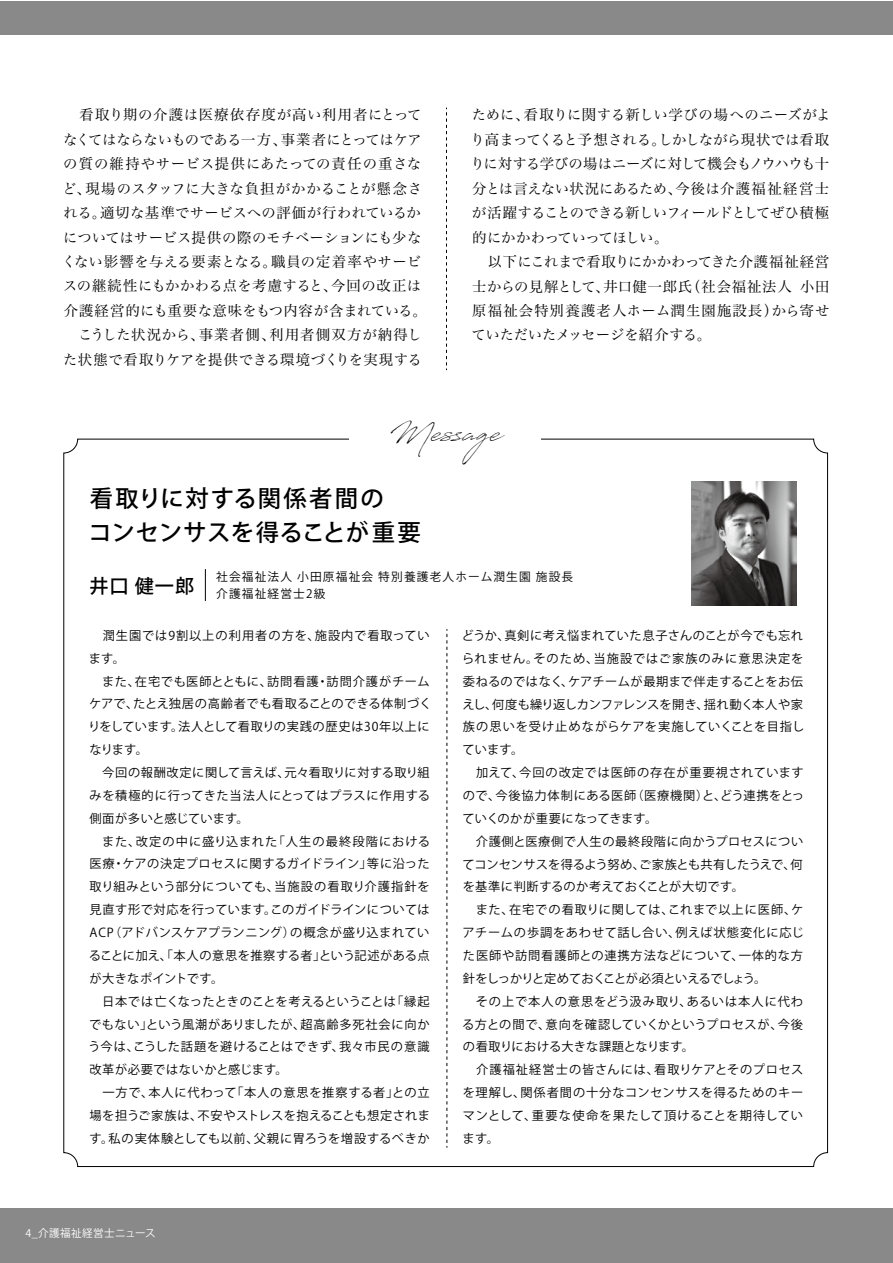
<style>
.page{position:relative;width:893px;height:1263px;background:#fff}
.page>*{position:absolute;margin:0;border:0;box-sizing:border-box;transform-origin:0 0}
.t1{font:30.9px "Antro Vectra";color:#000}
.t2{font:500 23.4px/34px "Koz Go Pr 6 N";letter-spacing:.03em;color:#000}
.t3{font:14.4px/24.5px "Hira Min Std N W3";letter-spacing:.025em;color:#000;text-align:justify}
.t4{font:12.15px/22.8px "Koz Go Pr 6 N";letter-spacing:.045em;color:#000}
.t5{font:11.7px/17px "Koz Go Pro";letter-spacing:.1em;color:#000}
.t6{font:10.65px "Koz Go Pro";letter-spacing:.035em;color:#fff}
</style>
<div class="page">
<div style="left:0;top:1208px;width:892px;height:55px;background:#898989"></div>
<div style="left:0;top:1px;width:892px;height:33px;background:#898989"></div>
<svg style="left:447px;top:629px;width:1px;height:518px"></svg>
<hr style="left:205px;top:569px;width:1px;height:32px;background:#000">
<svg style="left:446px;top:108px;width:1px;height:262px"></svg>
<img style="left:692px;top:481px;width:105px;height:125px">
<p class="t3" style="left:62px;top:102px;width:367px;text-align:left">　看取り期の介護は医療依存度が高い利用者にとってなくてはならないものである一方、事業者にとってはケアの質の維持やサービス提供にあたっての責任の重さなど、現場のスタッフに大きな負担がかかることが懸念される。適切な基準でサービスへの評価が行われているかについてはサービス提供の際のモチベーションにも少なくない影響を与える要素となる。職員の定着率やサービスの継続性にもかかわる点を考慮すると、今回の改正は介護経営的にも重要な意味をもつ内容が含まれている。　こうした状況から、事業者側、利用者側双方が納得した状態で看取りケアを提供できる環境づくりを実現する</p>
<p class="t3" style="left:471px;top:102px;width:361px">ために、看取りに関する新しい学びの場へのニーズがより高まってくると予想される。しかしながら現状では看取りに対する学びの場はニーズに対して機会もノウハウも十分とは言えない状況にあるため、今後は介護福祉経営士が活躍することのできる新しいフィールドとしてぜひ積極的にかかわっていってほしい。</p>
<p class="t3" style="left:472px;top:249px;width:360px;text-indent:16px">以下にこれまで看取りにかかわってきた介護福祉経営士からの見解として、井口健一郎氏（社会福祉法人 小田原福祉会特別養護老人ホーム潤生園施設長）から寄せていただいたメッセージを紹介する。</p>
<h1 class="t1" style="left:388px;top:411px;width:120px">Message</h1>
<h2 class="t2" style="left:88px;top:481px;width:334px">看取りに対する関係者間の<br>コンセンサスを得ることが重要</h2>
<p class="t5" style="left:89px;top:568px;width:485px;text-indent:127px">社会福祉法人 小田原福祉会 特別養護老人ホーム潤生園 施設長<sup>井口</sup> <sup>健一郎</sup> 介護福祉経営士2級</p>
<p class="t4" style="left:88px;top:624px;width:345px">　潤生園では9割以上の利用者の方を、施設内で看取っています。<br>　また、在宅でも医師とともに、訪問看護・訪問介護がチームケアで、たとえ独居の高齢者でも看取ることのできる体制づくりをしています。法人として看取りの実践の歴史は30年以上になります。<br>　今回の報酬改定に関して言えば、元々看取りに対する取り組みを積極的に行ってきた当法人にとってはプラスに作用する側面が多いと感じています。<br>　また、改定の中に盛り込まれた「人生の最終段階における医療・ケアの決定プロセスに関するガイドライン」等に沿った取り組みという部分についても、当施設の看取り介護指針を見直す形で対応を行っています。このガイドラインについては<br>ACP（アドバンスケアプランニング）の概念が盛り込まれていることに加え、「本人の意思を推察する者」という記述がある点が大きなポイントです。<br>　日本では亡くなったときのことを考えるということは「縁起でもない」という風潮がありましたが、超高齢多死社会に向かう今は、こうした話題を避けることはできず、我々市民の意識改革が必要ではないかと感じます。<br>　一方で、本人に代わって「本人の意思を推察する者」との立場を担うご家族は、不安やストレスを抱えることも想定されます。私の実体験としても以前、父親に胃ろうを増設するべきか</p>
<p class="t4" style="left:462px;top:624px;width:344px">どうか、真剣に考え悩まれていた息子さんのことが今でも忘れられません。そのため、当施設ではご家族のみに意思決定を委ねるのではなく、ケアチームが最期まで伴走することをお伝えし、何度も繰り返しカンファレンスを開き、揺れ動く本人や家族の思いを受け止めながらケアを実施していくことを目指しています。<br>　加えて、今回の改定では医師の存在が重要視されていますので、今後協力体制にある医師（医療機関）と、どう連携をとっていくのかが重要になってきます。<br>　介護側と医療側で人生の最終段階に向かうプロセスについてコンセンサスを得るよう努め、ご家族とも共有したうえで、何を基準に判断するのか考えておくことが大切です。<br>　また、在宅での看取りに関しては、これまで以上に医師、ケアチームの歩調をあわせて話し合い、例えば状態変化に応じた医師や訪問看護師との連携方法などについて、一体的な方針をしっかりと定めておくことが必須といえるでしょう。<br>　その上で本人の意思をどう汲み取り、あるいは本人に代わる方との間で、意向を確認していくかというプロセスが、今後の看取りにおける大きな課題となります。<br>　介護福祉経営士の皆さんには、看取りケアとそのプロセスを理解し、関係者間の十分なコンセンサスを得るためのキーマンとして、重要な使命を果たして頂けることを期待しています。</p>
<p class="t6" style="left:26px;top:1227px;width:132px">4_介護福祉経営士ニュース</p>
</div>
